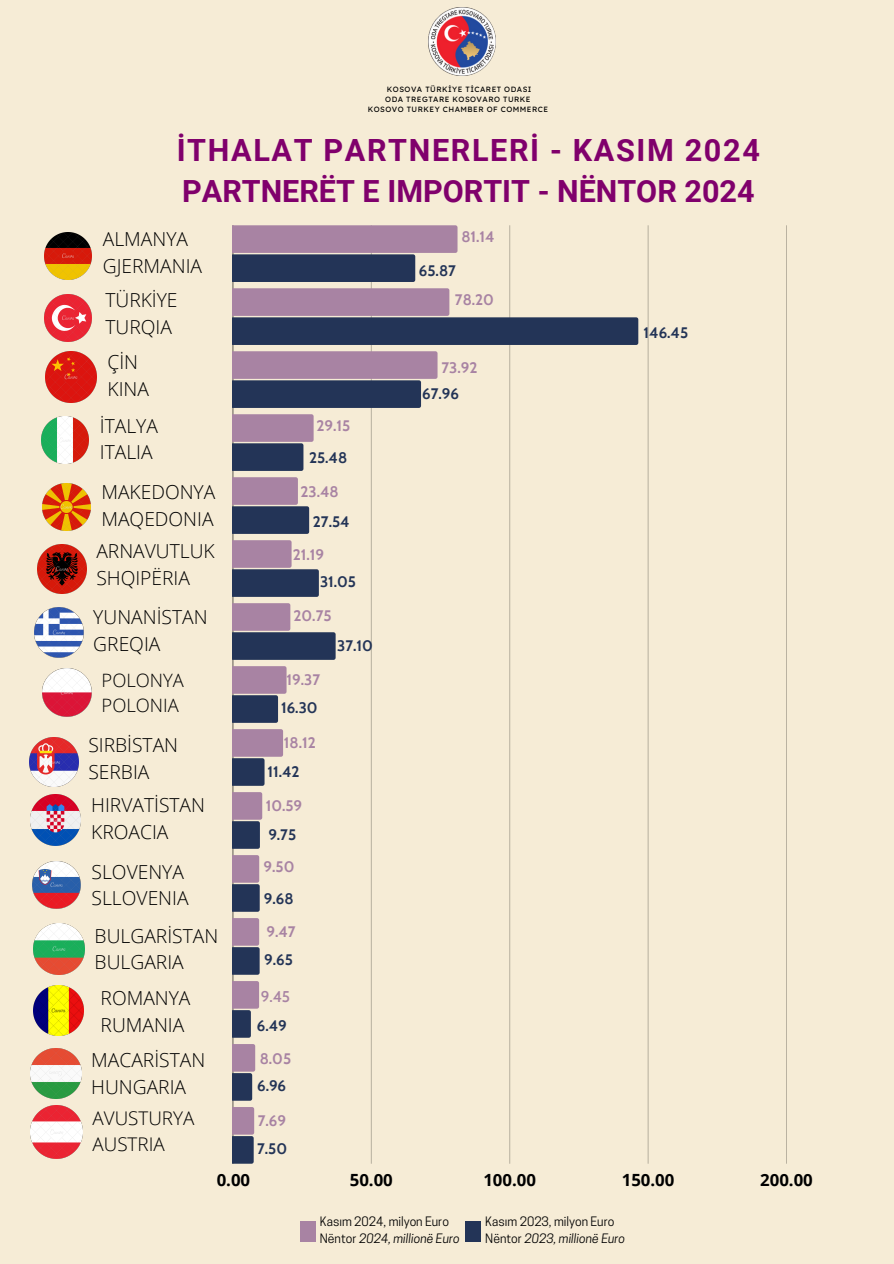
<style>
.page{position:relative;width:894px;height:1264px;background:#fff}
.page>*{position:absolute;margin:0;border:0;box-sizing:border-box;transform-origin:0 0}
.t1{font:700 30.6px "Roboto";color:#80006c}
.t2{font:700 30.6px "Roboto";letter-spacing:.055em;color:#80006c}
.t3{font:300 19.2px/26.8px "Open Sans";color:#000}
.t4{font:300 18.9px/26.2px "Open Sans";color:#000}
.t5{font:300 18.45px/25.7px "Open Sans";color:#000}
.t6{font:700 16.8px "Open Sans";color:#000}
.t7{font:700 15.15px "Cabin";color:#233457}
.t8{font:700 15.15px "Cabin";color:#a883a3}
.t9{font:600 15.15px "Cabin";color:#a883a3}
.t10{font:12.15px/16.2px "Cooper Hewitt";color:#000}
.t11{font:7.65px "Lexend Deca";letter-spacing:.06em;color:#000}
.s1{font-style:italic}
</style>
<div class="page">
<div style="left:0;top:0;width:893px;height:1263px;background:#f6ecd6"></div>
<hr style="left:233px;top:225px;width:1px;height:938px;background:#000;opacity:.6">
<hr style="left:371px;top:225px;width:1px;height:938px;background:#c1baa8">
<hr style="left:509px;top:225px;width:1px;height:938px;background:#c6beac">
<hr style="left:647px;top:225px;width:1px;height:938px;background:#ded5c1">
<svg style="left:233px;top:225px;width:224px;height:57px;background:#7c708b"></svg>
<svg style="left:233px;top:288px;width:405px;height:57px"></svg>
<svg style="left:233px;top:351px;width:204px;height:57px;background:#716684"></svg>
<svg style="left:233px;top:414px;width:80px;height:57px;background:#766a87"></svg>
<svg style="left:233px;top:477px;width:76px;height:57px;background:#6f6783"></svg>
<svg style="left:233px;top:540px;width:86px;height:57px"></svg>
<svg style="left:233px;top:603px;width:102px;height:57px"></svg>
<svg style="left:233px;top:666px;width:53px;height:56px;background:#796d89"></svg>
<svg style="left:233px;top:729px;width:50px;height:56px"></svg>
<svg style="left:233px;top:792px;width:29px;height:56px;background:#716684"></svg>
<svg style="left:233px;top:855px;width:27px;height:56px;background:#6c6281"></svg>
<svg style="left:233px;top:918px;width:26px;height:56px"></svg>
<svg style="left:233px;top:981px;width:26px;height:56px"></svg>
<svg style="left:233px;top:1044px;width:22px;height:56px"></svg>
<svg style="left:233px;top:1106px;width:21px;height:57px"></svg>
<img style="left:428px;top:8px;width:67px;height:67px">
<img style="left:44px;top:294px;width:47px;height:47px">
<img style="left:44px;top:233px;width:47px;height:47px">
<img style="left:43px;top:483px;width:47px;height:48px">
<img style="left:41px;top:416px;width:48px;height:47px">
<img style="left:46px;top:352px;width:51px;height:50px">
<img style="left:43px;top:668px;width:48px;height:49px">
<img style="left:34px;top:607px;width:50px;height:50px">
<img style="left:30px;top:794px;width:51px;height:51px">
<img style="left:30px;top:737px;width:48px;height:49px">
<div style="left:300px;top:1220px;width:15px;height:21px;background:#a883a3"></div>
<div style="left:465px;top:1220px;width:16px;height:21px;background:#233457"></div>
<img style="left:38px;top:545px;width:48px;height:48px">
<img style="left:34px;top:923px;width:50px;height:51px">
<img style="left:30px;top:1105px;width:53px;height:53px">
<img style="left:31px;top:1048px;width:50px;height:50px">
<img style="left:33px;top:861px;width:47px;height:47px">
<img style="left:34px;top:985px;width:49px;height:50px">
<p class="t11" style="left:387px;top:84px;width:146px">KOSOVA TÜRKİYE TİCARET ODASI</p>
<p class="t11" style="left:385px;top:94px;width:147px">ODA TREGTARE KOSOVARO TURKE</p>
<p class="t11" style="left:367px;top:105px;width:182px">KOSOVO TURKEY CHAMBER OF COMMERCE</p>
<h3 class="t2" style="left:177px;top:133px;width:584px">İTHALAT PARTNERLERİ - KASIM 2024</h3>
<h3 class="t1" style="left:182px;top:174px;width:573px">PARTNERËT E IMPORTIT - NËNTOR 2024</h3>
<h3 class="t8" style="left:461px;top:227px;width:35px">81.14</h3>
<h3 class="t7" style="left:419px;top:261px;width:38px">65.87</h3>
<h3 class="t8" style="left:455px;top:290px;width:41px">78.20</h3>
<h3 class="t7" style="left:643px;top:323px;width:46px">146.45</h3>
<h3 class="t8" style="left:441px;top:358px;width:37px">73.92</h3>
<h3 class="t7" style="left:422px;top:384px;width:38px">67.96</h3>
<h1 class="t3" style="left:103px;top:225px;width:101px">ALMANYA<br>GJERMANIA</h1>
<p class="t3" style="left:105px;top:286px;width:74px">TÜRKİYE<br>TURQIA</p>
<h3 class="t3" style="left:107px;top:348px;width:43px">ÇİN<br>KINA</h3>
<p class="t3" style="left:100px;top:411px;width:60px">İTALYA<br>ITALIA</p>
<h1 class="t3" style="left:101px;top:478px;width:115px">MAKEDONYA<br>MAQEDONIA</h1>
<h3 class="t3" style="left:96px;top:537px;width:120px">ARNAVUTLUK<br>SHQIPËRIA</h3>
<h3 class="t3" style="left:93px;top:603px;width:116px">YUNANİSTAN<br>GREQIA</h3>
<h3 class="t5" style="left:102px;top:666px;width:84px">POLONYA<br>POLONIA</h3>
<h3 class="t3" style="left:88px;top:731px;width:91px">SIRBİSTAN<br>SERBIA</h3>
<h3 class="t3" style="left:91px;top:791px;width:115px">HIRVATİSTAN<br>KROACIA</h3>
<h2 class="t3" style="left:92px;top:857px;width:98px">SLOVENYA<br>SLLOVENIA</h2>
<h3 class="t3" style="left:95px;top:921px;width:125px">BULGARİSTAN<br>BULGARIA</h3>
<p class="t3" style="left:101px;top:983px;width:91px">ROMANYA<br>RUMANIA</p>
<p class="t3" style="left:91px;top:1045px;width:115px">MACARİSTAN<br>HUNGARIA</p>
<h2 class="t4" style="left:92px;top:1104px;width:103px">AVUSTURYA<br>AUSTRIA</h2>
<h3 class="t8" style="left:316px;top:417px;width:35px">29.15</h3>
<h3 class="t7" style="left:309px;top:448px;width:40px">25.48</h3>
<h3 class="t8" style="left:300px;top:482px;width:40px">23.48</h3>
<h3 class="t7" style="left:313px;top:512px;width:38px">27.54</h3>
<h3 class="t8" style="left:292px;top:545px;width:33px">21.19</h3>
<h3 class="t7" style="left:320px;top:572px;width:38px">31.05</h3>
<h3 class="t8" style="left:293px;top:606px;width:40px">20.75</h3>
<h3 class="t7" style="left:337px;top:636px;width:37px">37.10</h3>
<h3 class="t8" style="left:286px;top:671px;width:35px">19.37</h3>
<h3 class="t7" style="left:281px;top:698px;width:38px">16.30</h3>
<h3 class="t8" style="left:284px;top:733px;width:33px">18.12</h3>
<p class="t7" style="left:267px;top:762px;width:34px">11.42</p>
<h2 class="t8" style="left:266px;top:796px;width:38px">10.59</h2>
<p class="t7" style="left:268px;top:825px;width:29px">9.75</p>
<h2 class="t8" style="left:263px;top:857px;width:32px">9.50</h2>
<p class="t7" style="left:264px;top:889px;width:31px">9.68</p>
<h2 class="t8" style="left:266px;top:922px;width:31px">9.47</h2>
<p class="t7" style="left:264px;top:950px;width:30px">9.65</p>
<h2 class="t9" style="left:261px;top:987px;width:31px">9.45</h2>
<p class="t7" style="left:257px;top:1016px;width:31px">6.49</p>
<h2 class="t8" style="left:260px;top:1048px;width:33px">8.05</h2>
<p class="t7" style="left:257px;top:1076px;width:30px">6.96</p>
<h3 class="t8" style="left:258px;top:1111px;width:30px">7.69</h3>
<h3 class="t7" style="left:257px;top:1139px;width:31px">7.50</h3>
<p class="t6" style="left:216px;top:1167px;width:35px">0.00</p>
<p class="t6" style="left:349px;top:1167px;width:45px">50.00</p>
<p class="t6" style="left:483px;top:1167px;width:54px">100.00</p>
<p class="t6" style="left:621px;top:1167px;width:54px">150.00</p>
<p class="t6" style="left:760px;top:1167px;width:54px">200.00</p>
<h3 class="t10" style="left:320px;top:1215px;width:141px">Kasım 2024, milyon Euro<br>Nëntor <span class="s1">2024, millionë Euro</span></h3>
<h3 class="t10" style="left:485px;top:1215px;width:141px">Kasım 2023, milyon Euro<br>Nëntor <span class="s1">2023, millionë Euro</span></h3>
</div>
